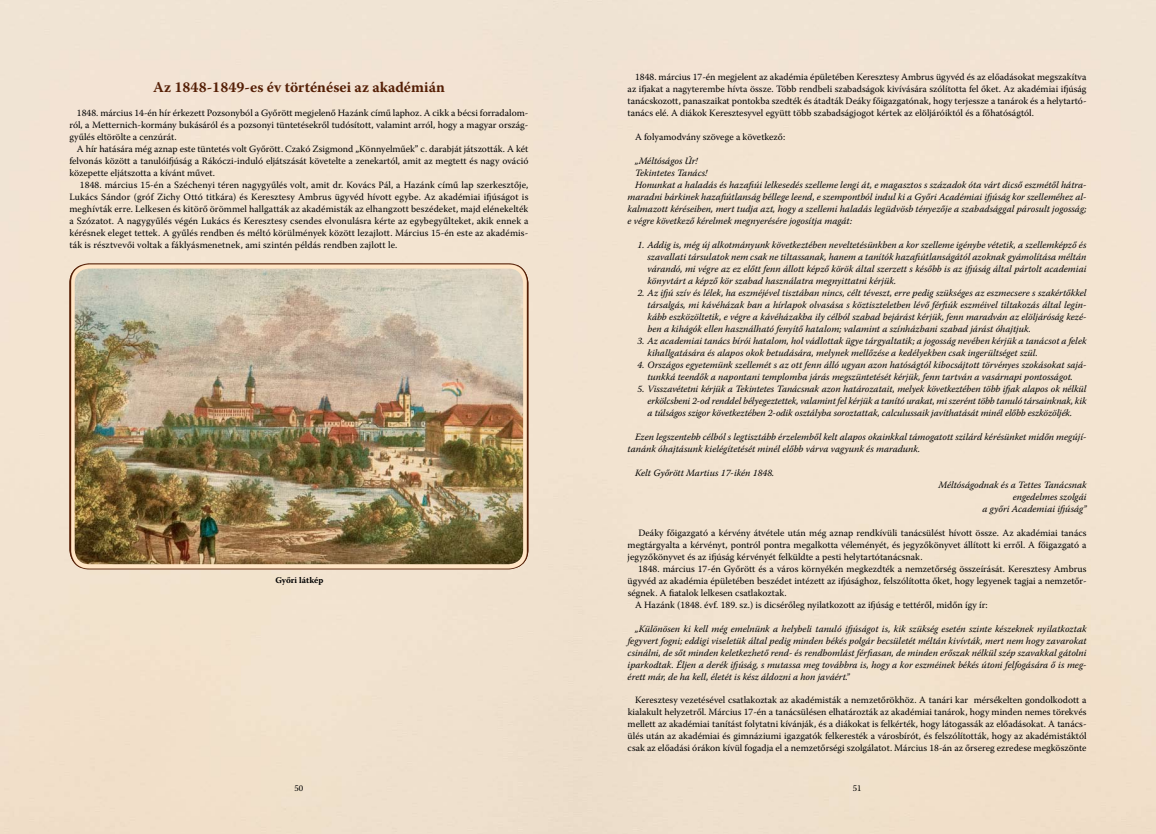
<style>
.page{position:relative;width:1156px;height:834px;background:#fff}
.page>*{position:absolute;margin:0;border:0;box-sizing:border-box;transform-origin:0 0}
.t1{font:700 14.88px "Warnock Pro";color:#551f06}
.t2{font:italic 9.62px/12px "Warnock Pro";color:#000;text-align:justify}
.t3{font:9.62px/12px "Warnock Pro";color:#000;text-align:justify}
.t4{font:700 8.75px "Warnock Pro";color:#000}
.t5{font:8.75px "Warnock Pro";color:#000}
</style>
<div class="page">
<img style="left:69px;top:263px;width:461px;height:307px">
<h1 class="t1" style="left:153px;top:78px;width:293px">Az 1848-1849-es év történései az akadémián</h1>
<p class="t3" style="left:69px;top:106px;width:460px;text-indent:7px">1848. március 14-én hír érkezett Pozsonyból a Győrött megjelenő Hazánk című laphoz. A cikk a bécsi forradalom&shy;ról, a Metternich-kormány bukásáról és a pozsonyi tüntetésekről tudósított, valamint arról, hogy a magyar ország&shy;gyűlés eltörölte a cenzúrát.</p>
<p class="t3" style="left:69px;top:142px;width:460px;text-indent:7px">A hír hatására még aznap este tüntetés volt Győrött. Czakó Zsigmond „Könnyelműek” c. darabját játszották. A két felvonás között a tanulóifúság a Rákóczi-induló eljátszását követelte a zenekartól, amit az megtett és nagy ováció közepette eljátszotta a kívánt művet.</p>
<p class="t3" style="left:69px;top:178px;width:460px;text-indent:10px">1848. március 15-én a Széchenyi téren nagygyűlés volt, amit dr. Kovács Pál, a Hazánk című lap szerkesztője, Lukács Sándor (gróf Zichy Ottó titkára) és Keresztesy Ambrus ügyvéd hívott egybe. Az akadémiai ifúságot is meghívták erre. Lelkesen és kitörő örömmel hallgatták az akadémisták az elhangzott beszédeket, majd elénekelték a Szózatot. A nagygyűlés végén Lukács és Keresztesy csendes elvonulásra kérte az egybegyűlteket, akik ennek a kérésnek eleget tettek. A gyűlés rendben és méltó körülmények között lezajlott. Március 15-én este az akadémis&shy;ták is résztvevői voltak a fáklyásmenetnek, ami szintén példás rendben zajlott le.</p>
<p class="t4" style="left:275px;top:574px;width:49px">Győri látkép</p>
<p class="t3" style="left:628px;top:70px;width:460px;text-indent:7px">1848. március 17-én megjelent az akadémia épületében Keresztesy Ambrus ügyvéd és az előadásokat megszakítva az ifakat a nagyterembe hívta össze. Több rendbeli szabadságok kivívására szólította fel őket. Az akadémiai ifúság tanácskozott, panaszaikat pontokba szedték és átadták Deáky főigazgatónak, hogy terjessze a tanárok és a helytartó&shy;tanács elé. A diákok Keresztesyvel együtt több szabadságjogot kértek az elöljáróiktól és a főhatóságtól.</p>
<p class="t3" style="left:635px;top:130px;width:152px">A folyamodvány szövege a következő:</p>
<p class="t2" style="left:635px;top:154px;width:64px">„Méltóságos Úr!</p>
<p class="t2" style="left:635px;top:166px;width:74px">Tekintetes Tanács!</p>
<p class="t2" style="left:635px;top:178px;width:453px">Honunkat a haladás és hazafiúi lelkesedés szelleme lengi át, e magasztos s századok óta várt dicső eszmétől hátra-</p>
<p class="t2" style="left:628px;top:190px;width:460px">maradni bárkinek hazafiútlanság béllege leend, e szempontból indul ki a Győri Académiai ifúság kor szelleméhez al-</p>
<p class="t2" style="left:628px;top:202px;width:460px">kalmazott kéréseiben, mert tudja azt, hogy a szellemi haladás legüdvösb tényezője a szabadsággal párosult jogosság;</p>
<p class="t2" style="left:628px;top:214px;width:226px">e végre következő kérelmek megnyerésére jogosítja magát:</p>
<p class="t2" style="left:647px;top:238px;width:441px;text-indent:-10px">1. Addig is, még új alkotmányunk következtében neveltetésünkben a kor szelleme igénybe vétetik, a szellemképző és szavallati társulatok nem csak ne tiltassanak, hanem a tanítók hazafiútlanságától azoknak gyámolítása méltán várandó, mi végre az ez előtt fenn állott képző körök által szerzett s később is az ifúság által pártolt academiai könyvtárt a képző kör szabad használatra megnyittatni kérjük.</p>
<p class="t2" style="left:647px;top:286px;width:441px;text-indent:-10px">2. Az ifú szív és lélek, ha eszméjével tisztában nincs, célt téveszt, erre pedig szükséges az eszmecsere s szakértőkkel társalgás, mi kávéházak ban a hírlapok olvasása s köztiszteletben lévő férfiúk eszméivel tiltakozás által legin&shy;kább eszközöltetik, e végre a kávéházakba ily célból szabad bejárást kérjük, fenn maradván az elöljáróság kezé&shy;ben a kihágók ellen használható fenyítő hatalom; valamint a színházbani szabad járást óhajtjuk.</p>
<p class="t2" style="left:647px;top:334px;width:441px;text-indent:-10px">3. Az academiai tanács bírói hatalom, hol vádlottak ügye tárgyaltatik; a jogosság nevében kérjük a tanácsot a felek kihallgatására és alapos okok betudására, melynek mellőzése a kedélyekben csak ingerültséget szül.</p>
<p class="t2" style="left:637px;top:358px;width:450px;text-align:center">4. Országos egyetemünk szellemét s az ott fenn álló ugyan azon hatóságtól kibocsájtott törvényes szokásokat sajá&shy;tunkká teendők a napontani templomba járás megszüntetését kérjük, fenn tartván a vasárnapi pontosságot.</p>
<p class="t2" style="left:647px;top:382px;width:441px;text-indent:-10px">5. Visszavétetni kérjük a Tekintetes Tanácsnak azon határozatait, melyek következtében több ifak alapos ok nélkül erkölcsbeni 2-od renddel bélyegeztettek, valamint fel kérjük a tanító urakat, mi szerént több tanuló társainknak, kik a túlságos szigor következtében 2-odik osztályba soroztattak, calculussaik javíthatását minél előbb eszközöljék.</p>
<p class="t2" style="left:628px;top:430px;width:460px;text-indent:7px">Ezen legszentebb célból s legtisztább érzelemből kelt alapos okainkkal támogatott szilárd kérésünket midőn megújí&shy;tanánk óhajtásunk kielégítetését minél előbb várva vagyunk és maradunk.</p>
<p class="t2" style="left:635px;top:466px;width:141px">Kelt Győrött Martius 17-ikén 1848.</p>
<p class="t2" style="left:938px;top:478px;width:150px;text-align:right">Méltóságodnak és a Tettes Tanácsnak engedelmes szolgái<br>a győri Academiai ifúság”</p>
<p class="t3" style="left:628px;top:526px;width:460px;text-indent:11px">Deáky főigazgató a kérvény átvétele után még aznap rendkívüli tanácsülést hívott össze. Az akadémiai tanács megtárgyalta a kérvényt, pontról pontra megalkotta véleményét, és jegyzőkönyvet állított ki erről. A főigazgató a jegyzőkönyvet és az ifúság kérvényét felküldte a pesti helytartótanácsnak.</p>
<p class="t3" style="left:638px;top:562px;width:450px">1848. március 17-én Győrött és a város környékén megkezdték a nemzetőrség összeírását. Keresztesy Ambrus</p>
<p class="t3" style="left:628px;top:574px;width:460px">ügyvéd az akadémia épületében beszédet intézett az ifúsághoz, felszólította őket, hogy legyenek tagjai a nemzetőr-</p>
<p class="t3" style="left:628px;top:586px;width:161px">ségnek. A fiatalok lelkesen csatlakoztak.</p>
<p class="t3" style="left:635px;top:598px;width:354px">A Hazánk (1848. évf. 189. sz.) is dicsérőleg nyilatkozott az ifúság e tettéről, midőn így ír:</p>
<p class="t2" style="left:628px;top:622px;width:460px;text-indent:7px">„Különösen ki kell még emelnünk a helybeli tanuló ifúságot is, kik szükség esetén szinte készeknek nyilatkoztak fegyvert fogni; eddigi viseletük által pedig minden békés polgár becsületét méltán kivívták, mert nem hogy zavarokat csinálni, de sőt minden keletkezhető rend- és rendbomlást férfiasan, de minden erőszak nélkül szép szavakkal gátolni iparkodtak. Éljen a derék ifúság, s mutassa meg továbbra is, hogy a kor eszméinek békés útoni felfogására ő is meg&shy;érett már, de ha kell, életét is kész áldozni a hon javáért.”</p>
<p class="t3" style="left:628px;top:694px;width:460px;text-indent:7px">Keresztesy vezetésével csatlakoztak az akadémisták a nemzetőrökhöz. A tanári kar mérsékelten gondolkodott a kialakult helyzetről. Március 17-én a tanácsülésen elhatározták az akadémiai tanárok, hogy minden nemes törekvés mellett az akadémiai tanítást folytatni kívánják, és a diákokat is felkérték, hogy látogassák az előadásokat. A tanács&shy;ülés után az akadémiai és gimnáziumi igazgatók felkeresték a városbírót, és felszólították, hogy az akadémistáktól csak az előadási órákon kívül fogadja el a nemzetőrségi szolgálatot. Március 18-án az őrsereg ezredese megköszönte</p>
<p class="t5" style="left:294px;top:782px;width:10px">50</p>
<p class="t5" style="left:853px;top:782px;width:10px">51</p>
</div>
